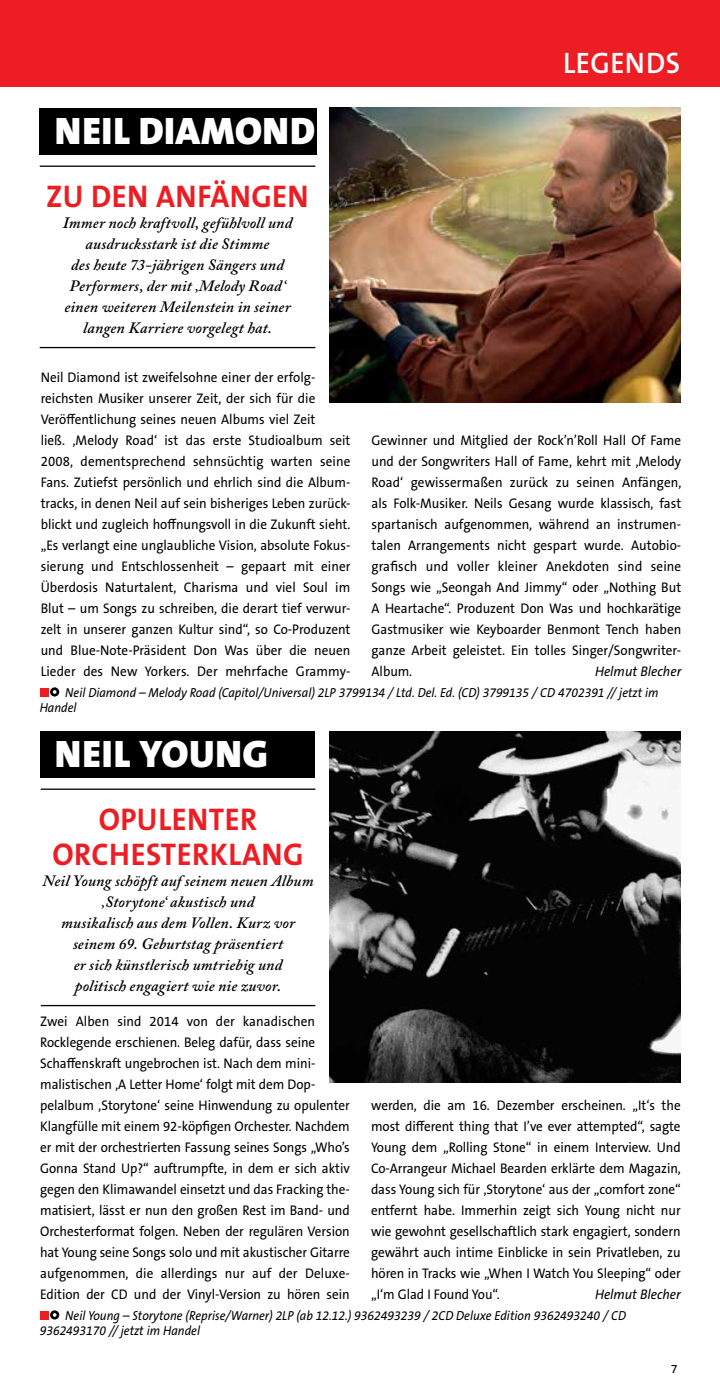
<style>
.page{position:relative;width:720px;height:1389px;background:#fff}
.page>*{position:absolute;margin:0;border:0;box-sizing:border-box;transform-origin:0 0}
.t1{font:900 38.5px "The Sans B Plus W9";letter-spacing:.025em;color:#fff}
.t2{font:700 31.5px/35px "The Sans B Plus W7";letter-spacing:.015em;color:#ed1d24;text-align:center;scale:.96 1}
.t3{font:600 29.75px "The Sans B Plus W6";letter-spacing:.015em;color:#fff;scale:.96 1}
.t4{font:italic 600 15.75px/21px "Adobe Caslon Pro";letter-spacing:.01em;color:#000;text-align:center}
.t5{font:14px/21px "The Sans B Plus W5 Plain";color:#000;scale:.94 1}
.t6{font:italic 14px "The Sans B Plus W5 Plain";color:#000;scale:.94 1}
.t7{font:italic 13.12px/15.8px "The Sans B Plus W5 Plain";color:#000;scale:.92 1}
.t8{font:12.25px "The Sans B Plus W5 Plain";color:#000}
</style>
<div class="page">
<div style="left:0;top:0;width:719px;height:87px;background:#ed1d24"></div>
<hr style="left:40px;top:166px;width:275px;height:1px;background:#000">
<hr style="left:40px;top:347px;width:275px;height:1px;background:#000">
<div style="left:40px;top:109px;width:276px;height:46px;background:#000"></div>
<div style="left:40px;top:688px;width:9px;height:9px;background:#ed1d24"></div>
<svg style="left:50px;top:687px;width:9px;height:10px"></svg>
<div style="left:40px;top:1311px;width:9px;height:9px;background:#ed1d24"></div>
<svg style="left:50px;top:1310px;width:9px;height:10px"></svg>
<hr style="left:41px;top:789px;width:274px;height:1px;background:#000">
<hr style="left:41px;top:1005px;width:274px;height:1px;background:#000">
<div style="left:40px;top:731px;width:274px;height:46px;background:#000"></div>
<img style="left:329px;top:108px;width:351px;height:295px">
<img style="left:329px;top:731px;width:351px;height:351px">
<h1 class="t1" style="left:55px;top:106px;width:261px">NEIL DIAMOND</h1>
<h2 class="t2" style="left:46px;top:179px;width:275px">ZU DEN ANFÄNGEN</h2>
<p class="t4" style="left:63px;top:212px;width:231px">Immer noch kraftvoll, gefühlvoll und ausdrucksstark ist die Stimme<br>des heute 73-jährigen Sängers und Performers, der mit ‚Melody Road‘ einen weiteren Meilenstein in seiner langen Karriere vorgelegt hat.</p>
<p class="t5" style="left:41px;top:366px;width:331px">Neil Diamond ist zweifelsohne einer der erfolg&shy;reichsten Musiker unserer Zeit, der sich für die Veröffentlichung seines neuen Albums viel Zeit<br>ließ. ‚Melody Road‘ ist das erste Studioalbum seit 2008, dementsprechend sehnsüchtig warten seine Fans. Zutiefst persönlich und ehrlich sind die Album&shy;tracks, in denen Neil auf sein bisheriges Leben zurück&shy;blickt und zugleich hoffnungsvoll in die Zukunft sieht. „Es verlangt eine unglaubliche Vision, absolute Fokus&shy;sierung und Entschlossenheit – gepaart mit einer Ü berdosis Naturtalent, Charisma und viel Soul im Blut – um Songs zu schreiben, die derart tief verwur&shy;zelt in unserer ganzen Kultur sind“, so Co-Produzent und Blue-Note-Präsident Don Was über die neuen Lieder des New Yorkers. Der mehrfache Grammy-</p>
<h3 class="t3" style="left:563px;top:44px;width:123px">LEGENDS</h3>
<p class="t5" style="left:371px;top:429px;width:331px;text-align:justify">Gewinner und Mitglied der Rock’n’Roll Hall Of Fame und der Songwriters Hall of Fame, kehrt mit ‚Melody Road‘ gewissermaßen zurück zu seinen Anfängen, als Folk-Musiker. Neils Gesang wurde klassisch, fast spartanisch aufgenommen, während an instrumen&shy;talen Arrangements nicht gespart wurde. Autobio&shy;grafisch und voller kleiner Anekdoten sind seine Songs wie „Seongah And Jimmy“ oder „Nothing But A Heartache“. Produzent Don Was und hochkarätige Gastmusiker wie Keyboarder Benmont Tench haben ganze Arbeit geleistet. Ein tolles Singer/Songwriter-Album.</p>
<p class="t6" style="left:594px;top:662px;width:93px">Helmut Blecher</p>
<p class="t7" style="left:40px;top:685px;width:674px;text-indent:26px">Neil Diamond – Melody Road (Capitol/Universal) 2LP 3799134 / Ltd. Del. Ed. (CD) 3799135 / CD 4702391 // jetzt im<br>Handel</p>
<h1 class="t1" style="left:55px;top:729px;width:215px">NEIL YOUNG</h1>
<h2 class="t2" style="left:53px;top:802px;width:263px">OPULENTER<br>ORCHESTERKLANG</h2>
<p class="t4" style="left:43px;top:870px;width:272px">Neil Young schöpft auf seinem neuen Album ‚Storytone‘ akustisch und<br>musikalisch aus dem Vollen. Kurz vor seinem 69. Geburtstag präsentiert<br>er sich künstlerisch umtriebig und<br>politisch engagiert wie nie zuvor.</p>
<p class="t5" style="left:40px;top:1010px;width:331px">Zwei Alben sind 2014 von der kanadischen Rocklegende erschienen. Beleg dafür, dass seine Schaffenskraft ungebrochen ist. Nach dem mini&shy;malistischen ‚A Letter Home‘ folgt mit dem Dop&shy;pelalbum ‚Storytone‘ seine Hinwendung zu opulenter Klangfülle mit einem 92-köpfigen Orchester. Nachdem er mit der orchestrierten Fassung seines Songs „Who’s Gonna Stand U p?“ auftrumpfte, in dem er sich aktiv gegen den Klimawandel einsetzt und das Fracking the&shy;matisiert, lässt er nun den großen Rest im Band- und Orchesterformat folgen. Neben der regulären Version hat Young seine Songs solo und mit akustischer Gitarre aufgenommen, die allerdings nur auf der Deluxe-Edition der CD und der Vinyl-Version zu hören sein</p>
<p class="t5" style="left:371px;top:1094px;width:331px;text-align:justify">werden, die am 16. Dezember erscheinen. „It‘s the most different thing that I ’ve ever attempted“, sagte Young dem „Rolling Stone“ in einem I nterview. U nd Co-Arrangeur Michael Bearden erklärte dem Magazin, dass Young sich für ‚Storytone‘ aus der „comfort zone“ entfernt habe. I mmerhin zeigt sich Young nicht nur wie gewohnt gesellschaftlich stark engagiert, sondern gewährt auch intime Einblicke in sein Privatleben, zu hören in Tracks wie „When I Watch You Sleeping“ oder „I‘m Glad I Found You“.</p>
<p class="t6" style="left:595px;top:1285px;width:92px">Helmut Blecher</p>
<p class="t7" style="left:40px;top:1308px;width:638px;text-indent:26px">Neil Young – Storytone (Reprise/Warner) 2LP (ab 12.12.) 9362493239 / 2CD Deluxe Edition 9362493240 / CD<br>9362493170 // jetzt im Handel</p>
<p class="t8" style="left:670px;top:1361px;width:8px">7</p>
</div>
